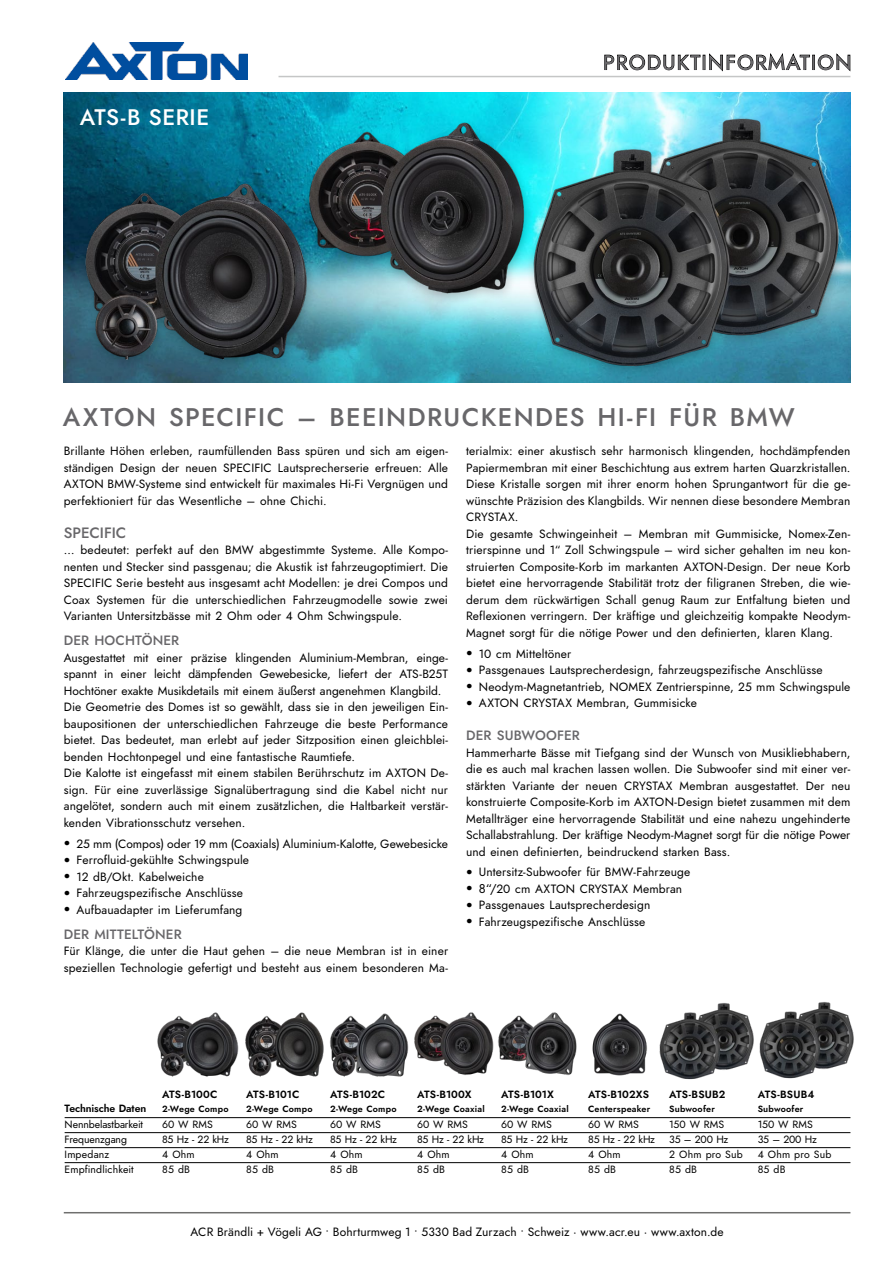
<style>
.page{position:relative;width:893px;height:1263px;background:#fff}
.page>*{position:absolute;margin:0;border:0;box-sizing:border-box;transform-origin:0 0}
.t1{font:500 25.5px "Jost";letter-spacing:.055em;color:#68676a}
.t2{font:500 22.5px "Jost";color:#fff}
.t3{font:20.4px "Jost";letter-spacing:.06em;color:#68676a}
.t4{font:500 15px "Jost";letter-spacing:.005em;color:#68676a}
.t5{font:500 13.5px "Jost";letter-spacing:.01em;color:#68676a}
.t6{font:12px/16.5px "Jost";letter-spacing:.01em;color:#000;text-align:justify}
.t7{font:10.5px "Jost";color:#000}
.t8{font:10.5px "Jost Semi";letter-spacing:-.005em;color:#000}
.t9{font:10.5px "Jost Semi";letter-spacing:.015em;color:#000}
.t10{font:9px "Jost Semi";letter-spacing:.025em;color:#000}
.s1{font-weight:900;font-size:19.5px}
.s2{font-size:12.75px}
</style>
<div class="page">
<hr style="left:65px;top:1117px;width:785px;height:1px;background:#000">
<hr style="left:65px;top:1132px;width:785px;height:1px;background:#000">
<hr style="left:65px;top:1147px;width:785px;height:1px;background:#000">
<hr style="left:65px;top:1162px;width:785px;height:1px;background:#000">
<img style="left:64px;top:92px;width:786px;height:291px">
<img style="left:525px;top:92px;width:321px;height:291px">
<img style="left:300px;top:92px;width:231px;height:231px">
<img style="left:77px;top:152px;width:238px;height:231px">
<img style="left:157px;top:1012px;width:167px;height:65px">
<img style="left:329px;top:1012px;width:248px;height:65px">
<img style="left:659px;top:1003px;width:95px;height:77px">
<img style="left:592px;top:1013px;width:56px;height:63px">
<img style="left:759px;top:1002px;width:95px;height:77px">
<hr style="left:64px;top:1212px;width:786px;height:1px;background:#6f6f6e">
<svg style="left:604px;top:53px;width:206px;height:18px"></svg>
<div style="left:812px;top:55px;width:3px;height:15px;border:1px solid #000"></div>
<svg style="left:818px;top:53px;width:32px;height:18px"></svg>
<img style="left:65px;top:42px;width:182px;height:37px">
<hr style="left:279px;top:76px;width:571px;height:1px;background:#c5c6c6">
<h2 class="t2" style="left:80px;top:102px;width:95px">ATS-B SERIE</h2>
<h3 class="t3" style="left:603px;top:49px;width:250px">PRODUKTINFORMATION</h3>
<h1 class="t1" style="left:63px;top:399px;width:137px">AXTON SPECIFIC</h1>
<h1 class="t1" style="left:297px;top:399px;width:67px">– BEEINDRUC</h1>
<h1 class="t1" style="left:481px;top:399px;width:35px">KENDES</h1>
<h1 class="t1" style="left:598px;top:399px;width:199px">HI-FI FÜR BMW</h1>
<p class="t6" style="left:64px;top:443px;width:386px">Brillante Höhen erleben, raumfüllenden Bass spüren und sich am eigen&shy;ständigen Design der neuen SPECIFIC Lautsprecherserie erfreuen: Alle AXTON BMW-Systeme sind entwickelt für maximales Hi-Fi Vergnügen und perfektioniert für das Wesentliche – ohne Chichi.</p>
<p class="t4" style="left:64px;top:522px;width:64px">SPECIFIC</p>
<p class="t6" style="left:64px;top:542px;width:386px">… bedeutet: perfekt auf den BMW abgestimmte Systeme. Alle Kompo&shy;nenten und Stecker sind passgenau; die Akustik ist fahrzeugoptimiert. Die SPECIFIC Serie besteht aus insgesamt acht Modellen: je drei Compos und Coax Systemen für die unterschiedlichen Fahrzeugmodelle sowie zwei Varianten Untersitzbässe mit 2 Ohm oder 4 Ohm Schwingspule.</p>
<p class="t5" style="left:64px;top:631px;width:117px">DER HOCHTÖNER</p>
<p class="t6" style="left:64px;top:649px;width:386px;text-align:left">Ausgestattet mit einer präzise klingenden Aluminium-Membran, einge&shy;spannt in einer leicht dämpfenden Gewebesicke, liefert der ATS-B25T Hochtöner exakte Musikdetails mit einem äußerst angenehmen Klangbild.<br>Die Geometrie des Domes ist so gewählt, dass sie in den jeweiligen Ein&shy;baupositionen der unterschiedlichen Fahrzeuge die beste Performance bietet. Das bedeutet, man erlebt auf jeder Sitzposition einen gleichblei&shy;benden Hochtonpegel und eine fantastische Raumtiefe.<br>Die Kalotte ist eingefasst mit einem stabilen Berührschutz im AXTON De&shy;sign. Für eine zuverlässige Signalübertragung sind die Kabel nicht nur angelötet, sondern auch mit einem zusätzlichen, die Haltbarkeit verstär&shy;kenden Vibrationsschutz versehen.</p>
<p class="t6" style="left:64px;top:835px;width:386px"><span class="s1">•</span> 25 mm (Compos) oder 19 mm (Coaxials) Aluminium-Kalotte, Gewebesicke</p>
<p class="t6" style="left:64px;top:852px;width:187px"><span class="s1">•</span> Ferrofluid-gekühlte Schwingspule</p>
<p class="t6" style="left:64px;top:868px;width:142px"><span class="s1">•</span> 12 dB/Okt. Kabelweiche</p>
<p class="t6" style="left:64px;top:885px;width:181px"><span class="s1">•</span> Fahrzeugspezifische Anschlüsse</p>
<p class="t6" style="left:64px;top:901px;width:180px"><span class="s1">•</span> Aufbauadapter im Lieferumfang</p>
<p class="t5" style="left:64px;top:925px;width:119px">DER MITTELTÖNER</p>
<p class="t6" style="left:64px;top:943px;width:386px">Für Klänge, die unter die Haut gehen – die neue Membran ist in einer speziellen Technologie gefertigt und besteht aus einem besonderen Ma-</p>
<p class="t6" style="left:466px;top:443px;width:386px;text-align:left">terialmix: einer akustisch sehr harmonisch klingenden, hochdämpfenden Papiermembran mit einer Beschichtung aus extrem harten Quarzkristallen.<br>Diese Kristalle sorgen mit ihrer enorm hohen Sprungantwort für die ge&shy;wünschte Präzision des Klangbilds. Wir nennen diese besondere Membran CRYSTAX.<br>Die gesamte Schwingeinheit – Membran mit Gummisicke, Nomex-Zen&shy;trierspinne und 1“ Zoll Schwingspule – wird sicher gehalten im neu kon&shy;struierten Composite-Korb im markanten Axton</p>
<p class="t6" style="left:466px;top:558px;width:386px;text-indent:258px">-Design. Der neue Korb bietet eine hervorragende Stabilität trotz der filigranen Streben, die wie&shy;derum dem rückwärtigen Schall genug Raum zur Entfaltung bieten und Reflexionen verringern. Der kräftige und gleichzeitig kompakte Neodym-Magnet sorgt für die nötige Power und den definierten, klaren Klang.</p>
<p class="t6" style="left:466px;top:645px;width:107px"><span class="s1">•</span> 10 cm Mitteltöner</p>
<p class="t6" style="left:466px;top:662px;width:358px"><span class="s1">•</span> Passgenaues Lautsprecherdesign, fahrzeugspezifische Anschlüsse</p>
<p class="t6" style="left:466px;top:678px;width:386px"><span class="s1">•</span> Neodym-Magnetantrieb, NOMEX Zentrierspinne, 25 mm Schwingspule</p>
<p class="t6" style="left:466px;top:695px;width:232px"><span class="s1">•</span> AXTON CRYSTAX Membran, Gummisicke</p>
<p class="t5" style="left:466px;top:726px;width:115px">DER SUBWOOFER</p>
<p class="t6" style="left:466px;top:744px;width:386px">Hammerharte Bässe mit Tiefgang sind der Wunsch von Musikliebhabern, die es auch mal krachen lassen wollen. Die Subwoofer sind mit einer ver&shy;stärkten Variante der neuen CRYSTAX Membran ausgestattet. Der neu konstruierte Composite-Korb im AXTON-Design bietet zusammen mit dem Metallträger eine hervorragende Stabilität und eine nahezu ungehinderte Schallabstrahlung. Der kräftige Neodym-Magnet sorgt für die nötige Power und einen definierten, beindruckend starken Bass.</p>
<p class="t6" style="left:466px;top:864px;width:226px"><span class="s1">•</span> Untersitz-Subwoofer für BMW-Fahrzeuge</p>
<p class="t6" style="left:466px;top:880px;width:218px"><span class="s1">•</span> <span class="s2">8“/</span>20 cm AXTON CRYSTAX Membran</p>
<p class="t6" style="left:466px;top:897px;width:186px"><span class="s1">•</span> Passgenaues Lautsprecherdesign</p>
<p class="t6" style="left:466px;top:913px;width:181px"><span class="s1">•</span> Fahrzeugspezifische Anschlüsse</p>
<p class="t8" style="left:162px;top:1087px;width:57px">ATS-B100C</p>
<p class="t8" style="left:246px;top:1087px;width:55px">ATS-B101C</p>
<p class="t8" style="left:330px;top:1087px;width:56px">ATS-B102C</p>
<p class="t8" style="left:417px;top:1087px;width:56px">ATS-B100X</p>
<p class="t8" style="left:501px;top:1087px;width:54px">ATS-B101X</p>
<p class="t8" style="left:588px;top:1087px;width:62px">ATS-B102XS</p>
<p class="t9" style="left:669px;top:1087px;width:58px">ATS-BSUB2</p>
<p class="t9" style="left:758px;top:1087px;width:58px">ATS-BSUB4</p>
<p class="t8" style="left:65px;top:1101px;width:83px">Technische Daten</p>
<p class="t10" style="left:162px;top:1102px;width:68px">2-Wege Compo</p>
<p class="t10" style="left:246px;top:1102px;width:68px">2-Wege Compo</p>
<p class="t10" style="left:330px;top:1102px;width:68px">2-Wege Compo</p>
<p class="t10" style="left:417px;top:1102px;width:69px">2-Wege Coaxial</p>
<p class="t10" style="left:501px;top:1102px;width:69px">2-Wege Coaxial</p>
<p class="t10" style="left:588px;top:1102px;width:64px">Centerspeaker</p>
<p class="t10" style="left:669px;top:1102px;width:47px">Subwoofer</p>
<p class="t10" style="left:758px;top:1102px;width:47px">Subwoofer</p>
<p class="t7" style="left:65px;top:1117px;width:80px">Nennbelastbarkeit</p>
<p class="t7" style="left:162px;top:1117px;width:52px">60 W RMS</p>
<p class="t7" style="left:246px;top:1117px;width:52px">60 W RMS</p>
<p class="t7" style="left:330px;top:1117px;width:52px">60 W RMS</p>
<p class="t7" style="left:417px;top:1117px;width:52px">60 W RMS</p>
<p class="t7" style="left:501px;top:1117px;width:52px">60 W RMS</p>
<p class="t7" style="left:588px;top:1117px;width:52px">60 W RMS</p>
<p class="t7" style="left:669px;top:1117px;width:57px">150 W RMS</p>
<p class="t7" style="left:758px;top:1117px;width:57px">150 W RMS</p>
<p class="t7" style="left:65px;top:1132px;width:64px">Frequenzgang</p>
<p class="t7" style="left:162px;top:1132px;width:68px">85 Hz - 22 kHz</p>
<p class="t7" style="left:246px;top:1132px;width:68px">85 Hz - 22 kHz</p>
<p class="t7" style="left:330px;top:1132px;width:68px">85 Hz - 22 kHz</p>
<p class="t7" style="left:417px;top:1132px;width:68px">85 Hz - 22 kHz</p>
<p class="t7" style="left:501px;top:1132px;width:68px">85 Hz - 22 kHz</p>
<p class="t7" style="left:588px;top:1132px;width:68px">85 Hz - 22 kHz</p>
<p class="t7" style="left:669px;top:1132px;width:61px">35 – 200 Hz</p>
<p class="t7" style="left:758px;top:1132px;width:61px">35 – 200 Hz</p>
<p class="t7" style="left:65px;top:1147px;width:46px">Impedanz</p>
<p class="t7" style="left:162px;top:1147px;width:34px">4 Ohm</p>
<p class="t7" style="left:246px;top:1147px;width:34px">4 Ohm</p>
<p class="t7" style="left:330px;top:1147px;width:34px">4 Ohm</p>
<p class="t7" style="left:417px;top:1147px;width:34px">4 Ohm</p>
<p class="t7" style="left:501px;top:1147px;width:34px">4 Ohm</p>
<p class="t7" style="left:588px;top:1147px;width:34px">4 Ohm</p>
<p class="t7" style="left:669px;top:1147px;width:75px">2 Ohm pro Sub</p>
<p class="t7" style="left:758px;top:1147px;width:75px">4 Ohm pro Sub</p>
<p class="t7" style="left:65px;top:1162px;width:71px">Empfindlichkeit</p>
<p class="t7" style="left:162px;top:1162px;width:29px">85 dB</p>
<p class="t7" style="left:246px;top:1162px;width:29px">85 dB</p>
<p class="t7" style="left:330px;top:1162px;width:29px">85 dB</p>
<p class="t7" style="left:417px;top:1162px;width:29px">85 dB</p>
<p class="t7" style="left:501px;top:1162px;width:29px">85 dB</p>
<p class="t7" style="left:588px;top:1162px;width:29px">85 dB</p>
<p class="t7" style="left:669px;top:1162px;width:29px">85 dB</p>
<p class="t7" style="left:758px;top:1162px;width:29px">85 dB</p>
<p class="t6" style="left:191px;top:1224px;width:534px">ACR Brändli + Vögeli AG ∙ Bohrturmweg 1 ∙ 5330 Bad Zurzach ∙ Schweiz · www.acr.eu · www.axton.de</p>
</div>
